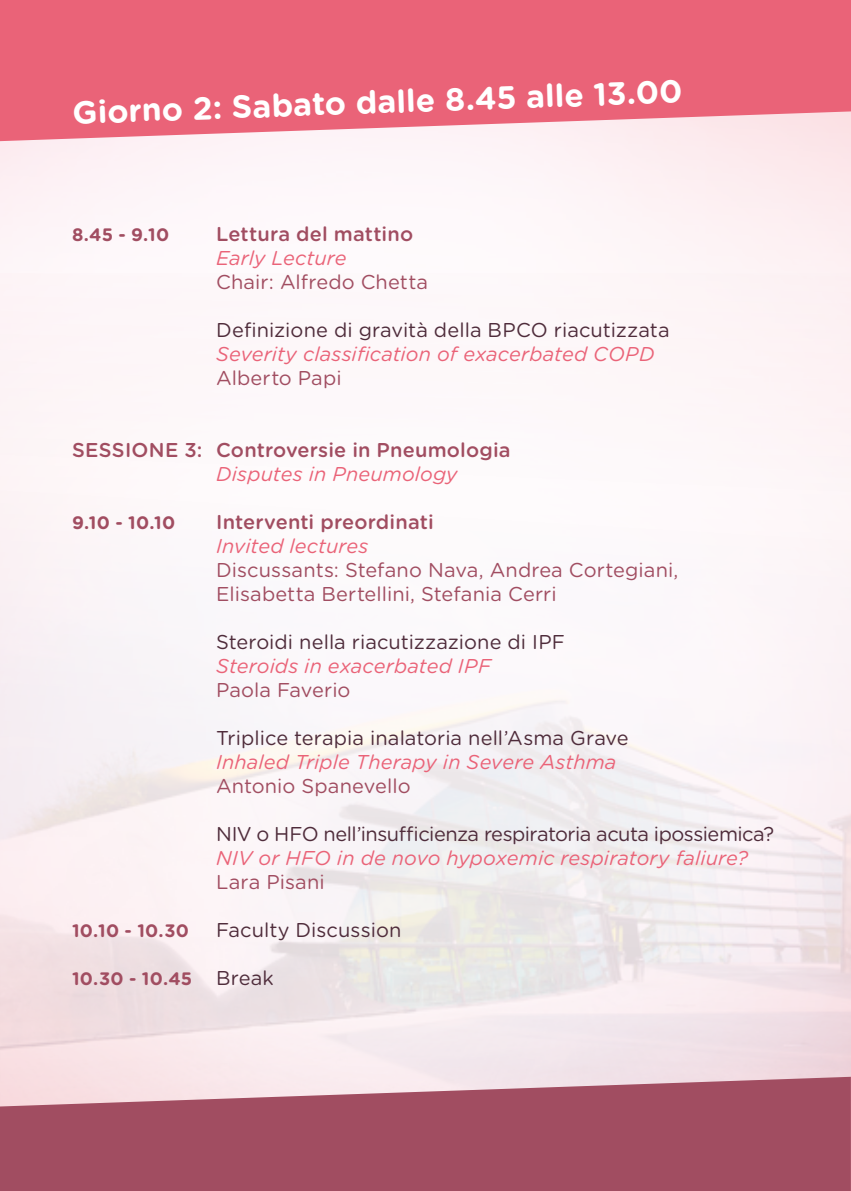
<style>
.page{position:relative;width:851px;height:1191px;background:#fff}
.page>*{position:absolute;margin:0;border:0;box-sizing:border-box;transform-origin:0 0}
.t1{font:700 32px "Gotham Rounded";color:#fff}
.t2{font:italic 20px "Gotham Rounded";letter-spacing:.005em;color:#ea6378}
.t3{font:20px/24px "Gotham Rounded";letter-spacing:.005em;color:#a14d61}
.t4{font:20px "Gotham Rounded";color:#4f2c3b}
.t5{font:500 20px "Gotham Rounded";letter-spacing:.01em;color:#a14d61}
.t6{font:20px "Gotham Rounded";letter-spacing:-.025em;color:#4f2c3b}
.t7{font:700 18px "Gotham Rounded";letter-spacing:.02em;color:#a14d61}
.s1{font-weight:400;font-size:20px;color:#4f2c3b}
</style>
<div class="page">
<svg style="left:0;top:0;width:850px;height:143px;background:#ec7285"></svg>
<svg style="left:850px;top:0;width:1px;height:111px"></svg>
<svg style="left:850px;top:1044px;width:1px;height:147px"></svg>
<svg style="left:0;top:1076px;width:850px;height:115px;background:#ac6173"></svg>
<h1 class="t1" style="left:72px;top:89px;width:611px;rotate:-2deg">Giorno 2: Sabato dalle 8.45 alle 13.00</h1>
<p class="t7" style="left:72px;top:221px;width:99px">8.45 - 9.10</p>
<p class="t5" style="left:216px;top:219px;width:198px">Lettura del mattino</p>
<p class="t2" style="left:216px;top:244px;width:132px">Early Lecture</p>
<p class="t3" style="left:216px;top:269px;width:213px">Chair: Alfredo Chetta</p>
<p class="t4" style="left:216px;top:316px;width:455px">Definizione di gravità della BPCO riacutizzata</p>
<p class="t2" style="left:216px;top:340px;width:440px">Severity classification of exacerbated COPD</p>
<p class="t3" style="left:216px;top:365px;width:127px">Alberto Papi</p>
<p class="t5" style="left:72px;top:435px;width:440px">SESSIONE 3: Controversie in Pneumologia</p>
<p class="t2" style="left:216px;top:460px;width:243px">Disputes in Pneumology</p>
<p class="t7" style="left:72px;top:509px;width:105px">9.10 - 10.10</p>
<p class="t5" style="left:216px;top:507px;width:219px">Interventi preordinati</p>
<p class="t2" style="left:216px;top:532px;width:154px">Invited lectures</p>
<p class="t3" style="left:216px;top:557px;width:463px">Discussants: Stefano Nava, Andrea Cortegiani,<br>Elisabetta Bertellini, Stefania Cerri</p>
<p class="t4" style="left:216px;top:628px;width:350px">Steroidi nella riacutizzazione di IPF</p>
<p class="t2" style="left:216px;top:652px;width:276px">Steroids in exacerbated IPF</p>
<p class="t3" style="left:216px;top:677px;width:136px">Paola Faverio</p>
<p class="t4" style="left:216px;top:724px;width:414px">Triplice terapia inalatoria nell’Asma Grave</p>
<p class="t2" style="left:216px;top:748px;width:402px">Inhaled Triple Therapy in Severe Asthma</p>
<p class="t3" style="left:216px;top:773px;width:196px">Antonio Spanevello</p>
<p class="t6" style="left:216px;top:820px;width:559px">NIV o HFO nell’insufficienza respiratoria acuta ipossiemica?</p>
<p class="t2" style="left:216px;top:844px;width:533px">NIV or HFO in de novo hypoxemic respiratory faliure?</p>
<p class="t3" style="left:216px;top:869px;width:110px">Lara Pisani</p>
<p class="t7" style="left:72px;top:917px;width:118px">10.10 - 10.30</p>
<p class="t4" style="left:216px;top:916px;width:187px">Faculty Discussion</p>
<p class="t7" style="left:72px;top:965px;width:203px">10.30 - 10.45 <span class="s1">Break</span></p>
</div>
